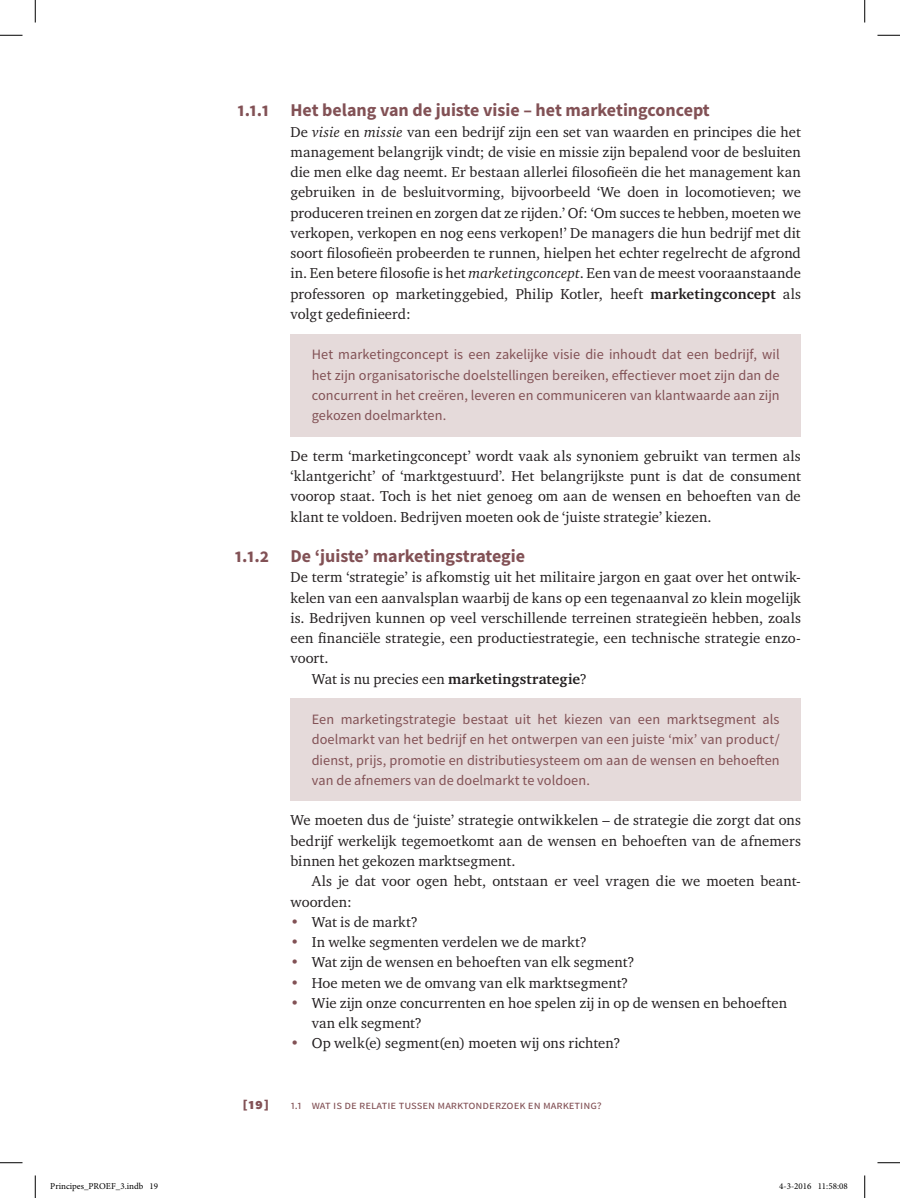
<style>
.page{position:relative;width:900px;height:1198px;background:#fff}
.page>*{position:absolute;margin:0;border:0;box-sizing:border-box;transform-origin:0 0}
.t1{font:700 18px "Source Sans Pro";color:#825155}
.t2{font:900 15px "Source Sans Pro";color:#825155}
.t3{font:14.7px/20.2px "Charter ITC Std";letter-spacing:.005em;color:#231f20;text-align:justify}
.t4{font:14.25px/20.2px "Source Sans Pro";color:#825155;text-align:justify}
.t5{font:12px "Source Sans Pro";color:#825155}
.t6{font:9px "Minion Pro";color:#000}
.s1{font-style:italic}
.s2{font-weight:700}
.s3{color:#825155}
</style>
<div class="page">
<div style="left:290px;top:334px;width:511px;height:102px;background:#e5dada"></div>
<div style="left:290px;top:698px;width:511px;height:103px;background:#e5dada"></div>
<svg style="left:0;top:35px;width:22px;height:1px"></svg>
<svg style="left:877px;top:35px;width:23px;height:1px"></svg>
<svg style="left:0;top:1162px;width:22px;height:1px"></svg>
<svg style="left:877px;top:1162px;width:23px;height:1px"></svg>
<svg style="left:35px;top:0;width:1px;height:22px"></svg>
<svg style="left:35px;top:1175px;width:1px;height:22px"></svg>
<svg style="left:864px;top:0;width:1px;height:22px"></svg>
<svg style="left:864px;top:1175px;width:1px;height:22px"></svg>
<p class="t1" style="left:237px;top:98px;width:474px">1.1.1 Het belang van de juiste visie – het marketingconcept</p>
<p class="t3" style="left:290px;top:121px;width:512px">De <span class="s1">visie</span> en <span class="s1">missie</span> van een bedrijf zijn een set van waarden en principes die het management belangrijk vindt; de visie en missie zijn bepalend voor de besluiten die men elke dag neemt. Er bestaan allerlei filosofieën die het management kan gebruiken in de besluitvorming, bijvoorbeeld ‘We doen in locomotieven; we produceren treinen en zorgen dat ze rijden.’ Of: ‘Om succes te hebben, moeten we verkopen, verkopen en nog eens verkopen!’ De managers die hun bedrijf met dit soort filosofieën probeerden te runnen, hielpen het echter regelrecht de afgrond in. Een betere filosofie is het <span class="s1">marketingconcept</span>. Een van de meest vooraanstaande professoren op marketinggebied, Philip Kotler, heeft <span class="s2">marketingconcept</span> als volgt gedefinieerd:</p>
<p class="t4" style="left:312px;top:344px;width:469px">Het marketingconcept is een zakelijke visie die inhoudt dat een bedrijf, wil het zijn organisatorische doelstellingen bereiken, effectiever moet zijn dan de concurrent in het creëren, leveren en communiceren van klantwaarde aan zijn gekozen doelmarkten.</p>
<p class="t3" style="left:290px;top:445px;width:512px">De term ‘marketingconcept’ wordt vaak als synoniem gebruikt van termen als ‘klantgericht’ of ‘marktgestuurd’. Het belangrijkste punt is dat de consument voorop staat. Toch is het niet genoeg om aan de wensen en behoeften van de klant te voldoen. Bedrijven moeten ook de ‘juiste strategie’ kiezen.</p>
<p class="t1" style="left:235px;top:544px;width:292px">1.1.2 De ‘juiste’ marketingstrategie</p>
<p class="t3" style="left:290px;top:567px;width:512px">De term ‘strategie’ is afkomstig uit het militaire jargon en gaat over het ontwik-</p>
<p class="t3" style="left:290px;top:587px;width:512px">kelen van een aanvalsplan waarbij de kans op een tegenaanval zo klein mogelijk</p>
<p class="t3" style="left:290px;top:607px;width:512px">is. Bedrijven kunnen op veel verschillende terreinen strategieën hebben, zoals</p>
<p class="t3" style="left:290px;top:627px;width:512px">een financiële strategie, een productiestrategie, een technische strategie enzo-</p>
<p class="t3" style="left:290px;top:648px;width:40px">voort.</p>
<p class="t3" style="left:312px;top:668px;width:277px">Wat is nu precies een <span class="s2">marketingstrategie</span>?</p>
<p class="t4" style="left:312px;top:709px;width:469px">Een marketingstrategie bestaat uit het kiezen van een marktsegment als doelmarkt van het bedrijf en het ontwerpen van een juiste ‘mix’ van product/ dienst, prijs, promotie en distributiesysteem om aan de wensen en behoeften van de afnemers van de doelmarkt te voldoen.</p>
<p class="t3" style="left:290px;top:810px;width:512px">We moeten dus de ‘juiste’ strategie ontwikkelen – de strategie die zorgt dat ons bedrijf werkelijk tegemoetkomt aan de wensen en behoeften van de afnemers binnen het gekozen marktsegment.</p>
<p class="t3" style="left:290px;top:870px;width:512px;text-indent:21px">Als je dat voor ogen hebt, ontstaan er veel vragen die we moeten beant&shy;woorden:</p>
<p class="t3" style="left:290px;top:911px;width:129px"><span class="s3">•</span> Wat is de markt?</p>
<p class="t3" style="left:290px;top:931px;width:298px"><span class="s3">•</span> In welke segmenten verdelen we de markt?</p>
<p class="t3" style="left:290px;top:951px;width:345px"><span class="s3">•</span> Wat zijn de wensen en behoeften van elk segment?</p>
<p class="t3" style="left:290px;top:972px;width:339px"><span class="s3">•</span> Hoe meten we de omvang van elk marktsegment?</p>
<p class="t3" style="left:312px;top:992px;width:477px;text-indent:-21px"><span class="s3">•</span> Wie zijn onze concurrenten en hoe spelen zij in op de wensen en behoeften van elk segment?</p>
<p class="t3" style="left:290px;top:1032px;width:331px"><span class="s3">•</span> Op welk(e) segment(en) moeten wij ons richten?</p>
<p class="t2" style="left:242px;top:1093px;width:28px">[19]</p>
<p class="t5" style="left:291px;top:1097px;width:313px">1.1 Wat is de relati e tussen marktonderzoek en marketi ng?</p>
<p class="t6" style="left:50px;top:1179px;width:109px">Principes_PROEF_3.indb 19</p>
<p class="t6" style="left:779px;top:1179px;width:70px">4-3-2016 11:58:08</p>
</div>
